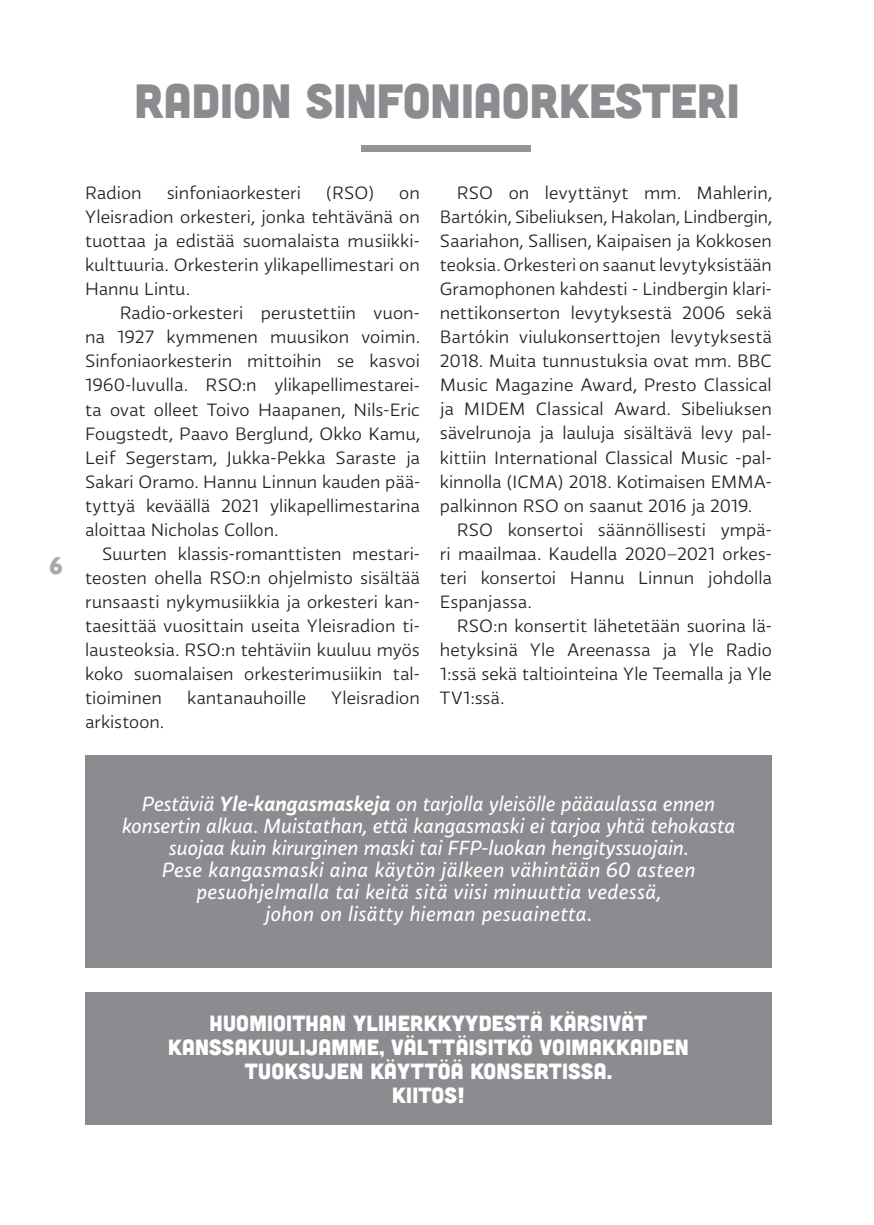
<style>
.page{position:relative;width:874px;height:1225px;background:#fff}
.page>*{position:absolute;margin:0;border:0;box-sizing:border-box;transform-origin:0 0}
.t1{font:48px "Cubano Sharp";color:#8a8c8f}
.t2{font:24px "Cubano Sharp";color:#a8a9ad}
.t3{font:22px/24px "Cubano Sharp";letter-spacing:.01em;color:#fff;text-align:center}
.t4{font:italic 500 20px/22px "Yle";letter-spacing:-.01em;color:#fff;text-align:center}
.t5{font:17.4px/24px "Yle";letter-spacing:.005em;color:#231f20;text-align:justify}
.s1{font-weight:700}
</style>
<div class="page">
<div style="left:360px;top:145px;width:170px;height:6px;background:#939598"></div>
<div style="left:85px;top:991px;width:686px;height:133px;background:#8a8c8f"></div>
<div style="left:85px;top:755px;width:686px;height:212px;background:#8a8c8f"></div>
<h1 class="t1" style="left:134px;top:69px;width:606px">RADION SINFONIAORKESTERI</h1>
<h2 class="t2" style="left:49px;top:549px;width:15px">6</h2>
<p class="t5" style="left:85px;top:181px;width:58px">Radion</p>
<p class="t5" style="left:167px;top:181px;width:136px">sinfoniaorkesteri</p>
<p class="t5" style="left:326px;top:181px;width:50px">(RSO)</p>
<p class="t5" style="left:85px;top:181px;width:336px;text-indent:314px">on Yleisradion orkesteri, jonka tehtävänä on tuottaa ja edistää suomalaista musiikki&shy;kulttuuria. Orkesterin ylikapellimestari on Hannu Lintu.</p>
<p class="t5" style="left:85px;top:301px;width:336px;text-indent:35px">Radio-orkesteri perustettiin vuon&shy;na 1927 kymmenen muusikon voimin.<br>Sinfoniaorkesterin mittoihin se kasvoi 1960-luvulla. RSO:n ylikapellimestarei&shy;ta ovat olleet Toivo Haapanen, Nils-Eric Fougstedt, Paavo Berglund, Okko Kamu, Leif Segerstam, Jukka-Pekka Saraste ja Sakari Oramo. Hannu Linnun kauden pää&shy;tyttyä keväällä 2021 ylikapellimestarina aloittaa Nicholas Collon.</p>
<p class="t5" style="left:85px;top:541px;width:336px;text-indent:17px">Suurten klassis-romanttisten mestari&shy;teosten ohella RSO:n ohjelmisto sisältää runsaasti nykymusiikkia ja orkesteri kan&shy;taesittää vuosittain useita Yleisradion ti&shy;lausteoksia. RSO:n tehtäviin kuuluu myös koko suomalaisen orkesterimusiikin tal&shy;tioiminen</p>
<p class="t5" style="left:187px;top:685px;width:120px">kantanauhoille</p>
<p class="t5" style="left:331px;top:685px;width:90px">Yleisradion</p>
<p class="t5" style="left:85px;top:709px;width:80px">arkistoon.</p>
<p class="t5" style="left:439px;top:181px;width:333px;text-indent:17px">RSO on levyttänyt mm. Mahlerin, Bartókin, Sibeliuksen, Hakolan, Lindbergin, Saariahon, Sallisen, Kaipaisen ja Kokkosen teoksia. Orkesteri on saanut levytyksistään Gramophonen kahdesti - Lindbergin klari&shy;nettikonserton levytyksestä 2006 sekä Bartókin viulukonserttojen levytyksestä 2018. Muita tunnustuksia ovat mm. BBC Music Magazine Award, Presto Classical ja MIDEM Classical Award. Sibeliuksen sävelrunoja ja lauluja sisältävä levy pal&shy;kittiin International Classical Music -pal&shy;kinnolla (ICMA) 2018. Kotimaisen EMMA&shy;palkinnon RSO on saanut 2016 ja 2019.</p>
<p class="t5" style="left:439px;top:517px;width:333px;text-indent:17px">RSO konsertoi säännöllisesti ympä&shy;ri maailmaa. Kaudella 2020–2021 orkes&shy;teri konsertoi Hannu Linnun johdolla Espanjassa.</p>
<p class="t5" style="left:439px;top:613px;width:333px;text-indent:17px">RSO:n konsertit lähetetään suorina lä&shy;hetyksinä Yle Areenassa ja Yle Radio 1:ssä sekä taltiointeina Yle Teemalla ja Yle TV1:ssä.</p>
<p class="t4" style="left:122px;top:792px;width:614px">Pestäviä <span class="s1">Yle-kangasmaskeja</span> on tarjolla yleisölle pääaulassa ennen konsertin alkua. Muistathan, että kangasmaski ei tarjoa yhtä tehokasta suojaa kuin kirurginen maski tai FFP-luokan hengityssuojain.<br>Pese kangasmaski aina käytön jälkeen vähintään 60 asteen pesuohjelmalla tai keitä sitä viisi minuuttia vedessä,<br>johon on lisätty hieman pesuainetta.</p>
<p class="t3" style="left:168px;top:1010px;width:522px">HUOMIOITHAN YLIHERKKYYDESTÄ KÄRSIVÄT<br>KANSSAKUULIJAMME, VÄLTTÄISITKÖ VOIMAKKAIDEN<br>TUOKSUJEN KÄYTTÖÄ KONSERTISSA.<br>KIITOS!</p>
</div>
